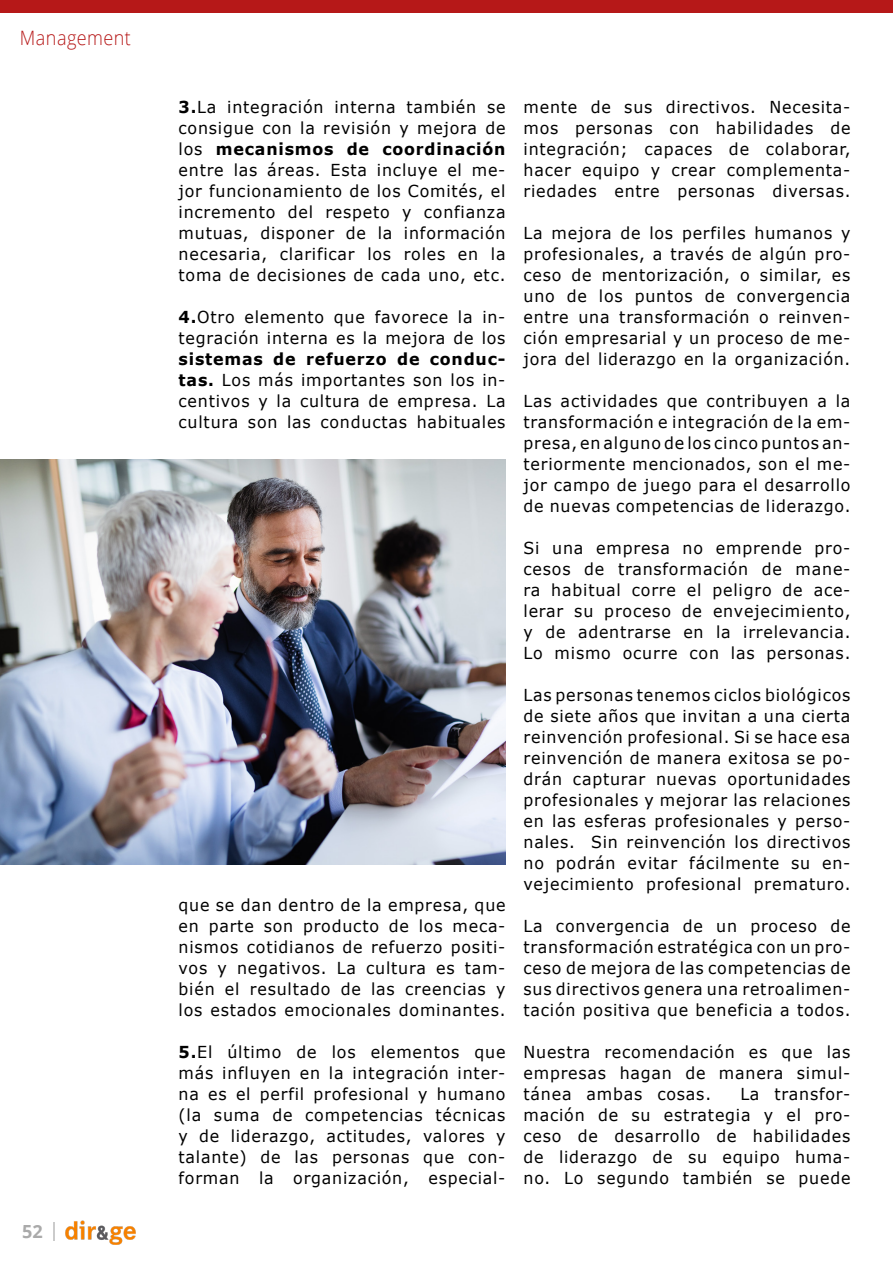
<style>
.page{position:relative;width:893px;height:1263px;background:#fff}
.page>*{position:absolute;margin:0;border:0;box-sizing:border-box;transform-origin:0 0}
.t1{font:300 19.8px "Open Sans";letter-spacing:.025em;color:#b61818;scale:.91 1}
.t2{font:700 18.15px "Open Sans";color:#aaa}
.t3{font:16.5px/21px "Verdana";letter-spacing:.05em;color:#000;text-align:justify;scale:.96 1}
.s1{font-weight:700}
</style>
<div class="page">
<div style="left:0;top:0;width:893px;height:13px;background:#b61818"></div>
<img style="left:65px;top:1221px;width:71px;height:24px">
<svg style="left:54px;top:1222px;width:1px;height:19px"></svg>
<img style="left:0;top:459px;width:505px;height:406px">
<p class="t1" style="left:20px;top:23px;width:123px">Management</p>
<p class="t2" style="left:22px;top:1218px;width:22px">52</p>
<p class="t3" style="left:179px;top:95px;width:342px"><span class="s1">3.</span>La integración interna también se consigue con la revisión y mejora de los <span class="s1">mecanismos de coordinación </span>entre las áreas. Esta incluye el me&shy;jor funcionamiento de los Comités, el incremento del respeto y confianza mutuas, disponer de la información necesaria, clarificar los roles en la toma de decisiones de cada uno, etc.</p>
<p class="t3" style="left:179px;top:305px;width:342px"><span class="s1">4.</span>Otro elemento que favorece la in&shy;tegración interna es la mejora de los</p>
<p class="t3" style="left:179px;top:347px;width:342px"><span class="s1">sistemas de refuerzo de conduc&shy;tas.</span> Los más importantes son los in&shy;centivos y la cultura de empresa. La cultura son las conductas habituales</p>
<p class="t3" style="left:179px;top:893px;width:342px">que se dan dentro de la empresa, que en parte son producto de los meca&shy;nismos cotidianos de refuerzo positi&shy;vos y negativos. La cultura es tam&shy;bién el resultado de las creencias y los estados emocionales dominantes.</p>
<p class="t3" style="left:179px;top:1040px;width:342px"><span class="s1">5.</span>El último de los elementos que más influyen en la integración inter&shy;na es el perfil profesional y humano (la suma de competencias técnicas y de liderazgo, actitudes, valores y talante) de las personas que con&shy;forman la organización, especial-</p>
<p class="t3" style="left:523px;top:95px;width:342px">mente de sus directivos. Necesita&shy;mos personas con habilidades de integración; capaces de colaborar, hacer equipo y crear complementa&shy;riedades entre personas diversas.</p>
<p class="t3" style="left:523px;top:221px;width:342px">La mejora de los perfiles humanos y profesionales, a través de algún pro&shy;ceso de mentorización, o similar, es uno de los puntos de convergencia entre una transformación o reinven&shy;ción empresarial y un proceso de me&shy;jora del liderazgo en la organización.</p>
<p class="t3" style="left:523px;top:389px;width:342px">Las actividades que contribuyen a la transformación e integración de la em&shy;presa, en alguno de los cinco puntos an&shy;teriormente mencionados, son el me&shy;jor campo de juego para el desarrollo de nuevas competencias de liderazgo.</p>
<p class="t3" style="left:523px;top:536px;width:342px">Si una empresa no emprende pro&shy;cesos de transformación de mane&shy;ra habitual corre el peligro de ace&shy;lerar su proceso de envejecimiento, y de adentrarse en la irrelevancia.<br>Lo mismo ocurre con las personas.</p>
<p class="t3" style="left:523px;top:683px;width:342px">Las personas tenemos ciclos biológicos de siete años que invitan a una cierta reinvención profesional. Si se hace esa reinvención de manera exitosa se po&shy;drán capturar nuevas oportunidades profesionales y mejorar las relaciones en las esferas profesionales y perso&shy;nales. Sin reinvención los directivos no podrán evitar fácilmente su en&shy;vejecimiento profesional prematuro.</p>
<p class="t3" style="left:523px;top:914px;width:342px">La convergencia de un proceso de transformación estratégica con un pro&shy;ceso de mejora de las competencias de sus directivos genera una retroalimen&shy;tación positiva que beneficia a todos.</p>
<p class="t3" style="left:523px;top:1040px;width:342px">Nuestra recomendación es que las empresas hagan de manera simul&shy;tánea ambas cosas.</p>
<p class="t3" style="left:523px;top:1082px;width:342px;text-indent:217px">La transfor&shy;mación de su estrategia y el pro&shy;ceso de desarrollo de habilidades de liderazgo de su equipo huma&shy;no. Lo segundo también se puede</p>
</div>
